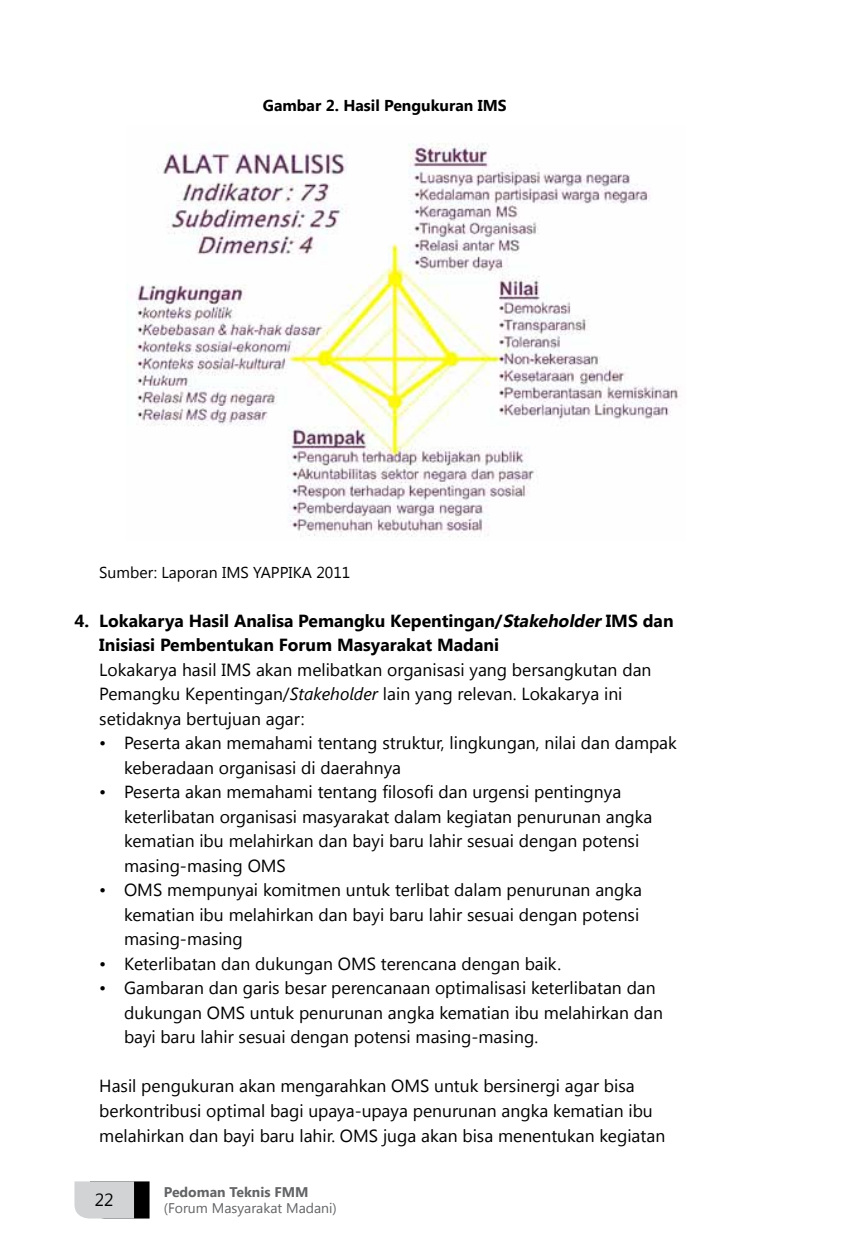
<style>
.page{position:relative;width:844px;height:1241px;background:#fff}
.page>*{position:absolute;margin:0;border:0;box-sizing:border-box;transform-origin:0 0}
.t1{font:17.5px/24.5px "Segoe UI";color:#000}
.t2{font:700 17.5px/24.5px "Segoe UI";color:#000}
.t3{font:15.75px "Segoe UI";color:#000}
.t4{font:700 15.75px "Segoe UI";color:#000}
.t5{font:14px "Segoe UI";color:#636466}
.t6{font:700 14px "Segoe UI";color:#636466}
.s1{font-style:italic}
</style>
<div class="page">
<svg style="left:74px;top:1181px;width:75px;height:37px;background:#a8a9aa"></svg>
<img style="left:136px;top:143px;width:543px;height:394px">
<p class="t4" style="left:263px;top:94px;width:245px">Gambar 2. Hasil Pengukuran IMS</p>
<p class="t3" style="left:99px;top:561px;width:252px">Sumber: Laporan IMS YAPPIKA 2011</p>
<p class="t2" style="left:99px;top:607px;width:575px;text-indent:-25px">4. Lokakarya Hasil Analisa Pemangku Kepentingan/<span class="s1">Stakeholder</span>IMS dan<br>Inisiasi Pembentukan Forum Masyarakat Madani</p>
<p class="t1" style="left:99px;top:656px;width:553px">Lokakarya hasil IMS akan melibatkan organisasi yang bersangkutan dan<br>Pemangku Kepentingan/<span class="s1">Stakeholder</span> lain yang relevan. Lokakarya ini setidaknya bertujuan agar:</p>
<p class="t1" style="left:124px;top:730px;width:554px;text-indent:-25px">• Peserta akan memahami tentang struktur, lingkungan, nilai dan dampak keberadaan organisasi di daerahnya</p>
<p class="t1" style="left:124px;top:779px;width:530px;text-indent:-25px">• Peserta akan memahami tentang filosofi dan urgensi pentingnya keterlibatan organisasi masyarakat dalam kegiatan penurunan angka kematian ibu melahirkan dan bayi baru lahir sesuai dengan potensi masing-masing OMS</p>
<p class="t1" style="left:124px;top:877px;width:519px;text-indent:-25px">• OMS mempunyai komitmen untuk terlibat dalam penurunan angka kematian ibu melahirkan dan bayi baru lahir sesuai dengan potensi masing-masing</p>
<p class="t1" style="left:99px;top:950px;width:463px">• Keterlibatan dan dukungan OMS terencana dengan baik.</p>
<p class="t1" style="left:124px;top:975px;width:540px;text-indent:-25px">• Gambaran dan garis besar perencanaan optimalisasi keterlibatan dan dukungan OMS untuk penurunan angka kematian ibu melahirkan dan bayi baru lahir sesuai dengan potensi masing-masing.</p>
<p class="t1" style="left:99px;top:1073px;width:567px">Hasil pengukuran akan mengarahkan OMS untuk bersinergi agar bisa berkontribusi optimal bagi upaya-upaya penurunan angka kematian ibu melahirkan dan bayi baru lahir. OMS juga akan bisa menentukan kegiatan</p>
<p class="t1" style="left:95px;top:1186px;width:20px">22</p>
<p class="t6" style="left:164px;top:1181px;width:146px">Pedoman Teknis FMM</p>
<p class="t5" style="left:164px;top:1198px;width:174px">(Forum Masyarakat Madani)</p>
</div>
